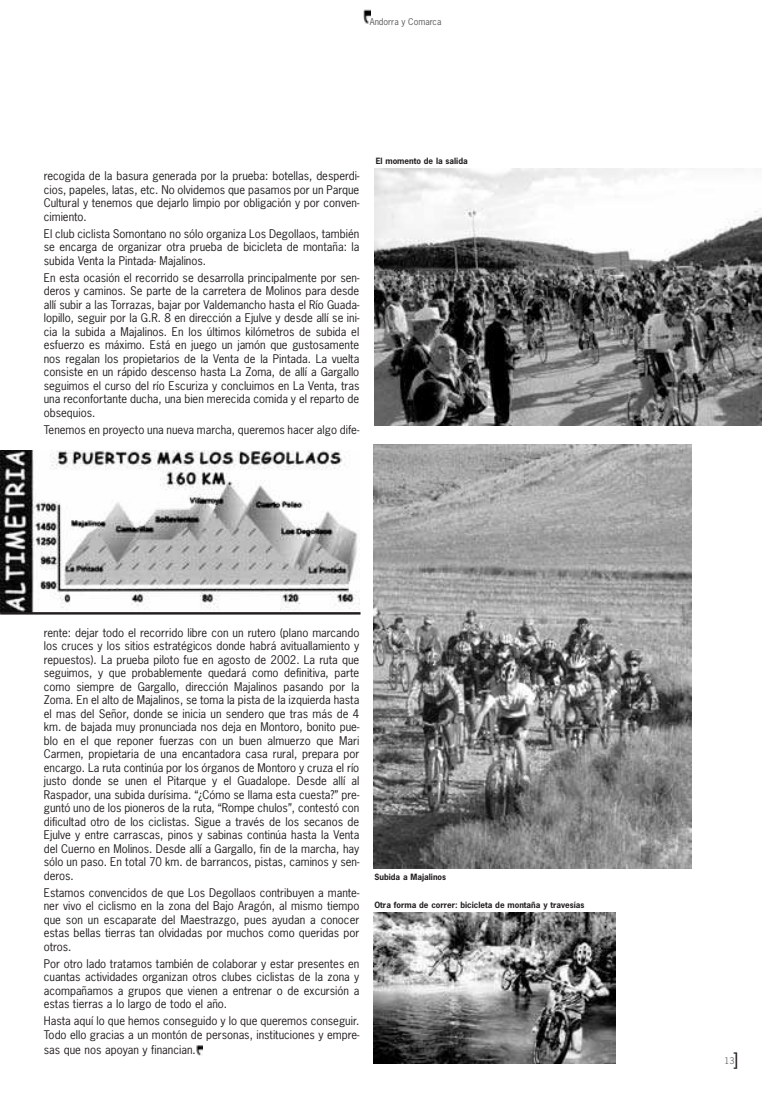
<style>
.page{position:relative;width:762px;height:1099px;background:#fff}
.page>*{position:absolute;margin:0;border:0;box-sizing:border-box;transform-origin:0 0}
.t1{font:11.25px/13.5px "News Gothic";color:#231f20;text-align:justify}
.t2{font:8.75px "News Gothic";color:#57585a}
.t3{font:8.75px "News Gothic";color:#6c6d70}
.t4{font:700 8.12px "News Gothic";color:#231f20}
.s1{font-size:18.75px;color:#231f20}
</style>
<div class="page">
<svg style="left:197px;top:1045px;width:5px;height:10px"></svg>
<img style="left:363px;top:9px;width:7px;height:15px">
<img style="left:373px;top:912px;width:243px;height:151px">
<img style="left:373px;top:444px;width:318px;height:424px">
<img style="left:374px;top:169px;width:388px;height:257px">
<img style="left:0;top:450px;width:359px;height:162px">
<hr style="left:0;top:612px;width:360px;height:2px;background:#231f20">
<p class="t2" style="left:370px;top:16px;width:73px">Andorra y Comarca</p>
<p class="t1" style="left:44px;top:169px;width:317px">recogida de la basura generada por la prueba: botellas, desperdi&shy;cios, papeles, latas, etc. No olvidemos que pasamos por un Parque Cultural y tenemos que dejarlo limpio por obligación y por conven&shy;cimiento.</p>
<p class="t1" style="left:44px;top:226px;width:317px">El club ciclista Somontano no sólo organiza Los Degollaos, también se encarga de organizar otra prueba de bicicleta de montaña: la subida Venta la Pintada- Majalinos.</p>
<p class="t1" style="left:44px;top:270px;width:317px">En esta ocasión el recorrido se desarrolla principalmente por sen&shy;deros y caminos. Se parte de la carretera de Molinos para desde allí subir a las Torrazas, bajar por Valdemancho hasta el Río Gua da - lo pi llo, seguir por la G.R. 8 en dirección a Ejulve y desde allí se ini&shy;cia la subida a Majalinos. En los últimos kilómetros de subida el esfuerzo es máximo. Está en juego un jamón que gustosamente nos regalan los propietarios de la Venta de la Pintada. La vuelta consiste en un rápido descenso hasta La Zoma, de allí a Gargallo seguimos el curso del río Escuriza y concluimos en La Venta, tras una reconfortante ducha, una bien merecida comida y el reparto de obsequios.</p>
<p class="t1" style="left:44px;top:422px;width:317px">Tenemos en proyecto una nueva marcha, queremos hacer algo dife-</p>
<p class="t4" style="left:376px;top:156px;width:94px">El momento de la salida</p>
<p class="t1" style="left:44px;top:625px;width:317px">rente: dejar todo el recorrido libre con un rutero (plano marcando los cruces y los sitios estratégicos donde habrá avituallamiento y repuestos). La prueba piloto fue en agosto de 2002. La ruta que seguimos, y que probablemente quedará como definitiva, parte como siempre de Gargallo, dirección Majalinos pasando por la Zoma. En el alto de Majalinos, se toma la pista de la izquierda hasta el mas del Señor, donde se inicia un sendero que tras más de 4 km. de bajada muy pronunciada nos deja en Montoro, bonito pue&shy;blo en el que reponer fuerzas con un buen almuerzo que Mari Carmen, propietaria de una encantadora casa rural, prepara por encargo. La ruta continúa por los órganos de Montoro y cruza el río justo donde se unen el Pitarque y el Guadalope. Desde allí al Raspador, una subida durísima. “¿Cómo se llama esta cuesta?” pre&shy;guntó uno de los pioneros de la ruta, “Rompe chulos”, contestó con dificultad otro de los ciclistas. Sigue a través de los secanos de Ejulve y entre carrascas, pinos y sabinas continúa hasta la Venta del Cuerno en Molinos. Desde allí a Gargallo, fin de la marcha, hay sólo un paso. En total 70 km. de barrancos, pistas, caminos y sen&shy;deros.</p>
<p class="t1" style="left:44px;top:885px;width:317px">Estamos convencidos de que Los Degollaos contribuyen a mante&shy;ner vivo el ciclismo en la zona del Bajo Aragón, al mismo tiempo que son un escaparate del Maestrazgo, pues ayudan a conocer estas bellas tierras tan olvidadas por muchos como queridas por otros.</p>
<p class="t1" style="left:44px;top:956px;width:317px">Por otro lado tratamos también de colaborar y estar presentes en cuantas actividades organizan otros clubes ciclistas de la zona y acompañamos a grupos que vienen a entrenar o de excursión a estas tierras a lo largo de todo el año.</p>
<p class="t1" style="left:44px;top:1013px;width:317px">Hasta aquí lo que hemos conseguido y lo que queremos conseguir.<br>Todo ello gracias a un montón de personas, instituciones y empre-</p>
<p class="t1" style="left:44px;top:1042px;width:153px">sas que nos apoyan y financian.</p>
<p class="t4" style="left:374px;top:871px;width:73px">Subida a Majalinos</p>
<p class="t4" style="left:374px;top:899px;width:211px">Otra forma de correr: bicicleta de montaña y travesías</p>
<p class="t3" style="left:724px;top:1054px;width:16px"><span class="s1">]</span>1 3</p>
</div>
